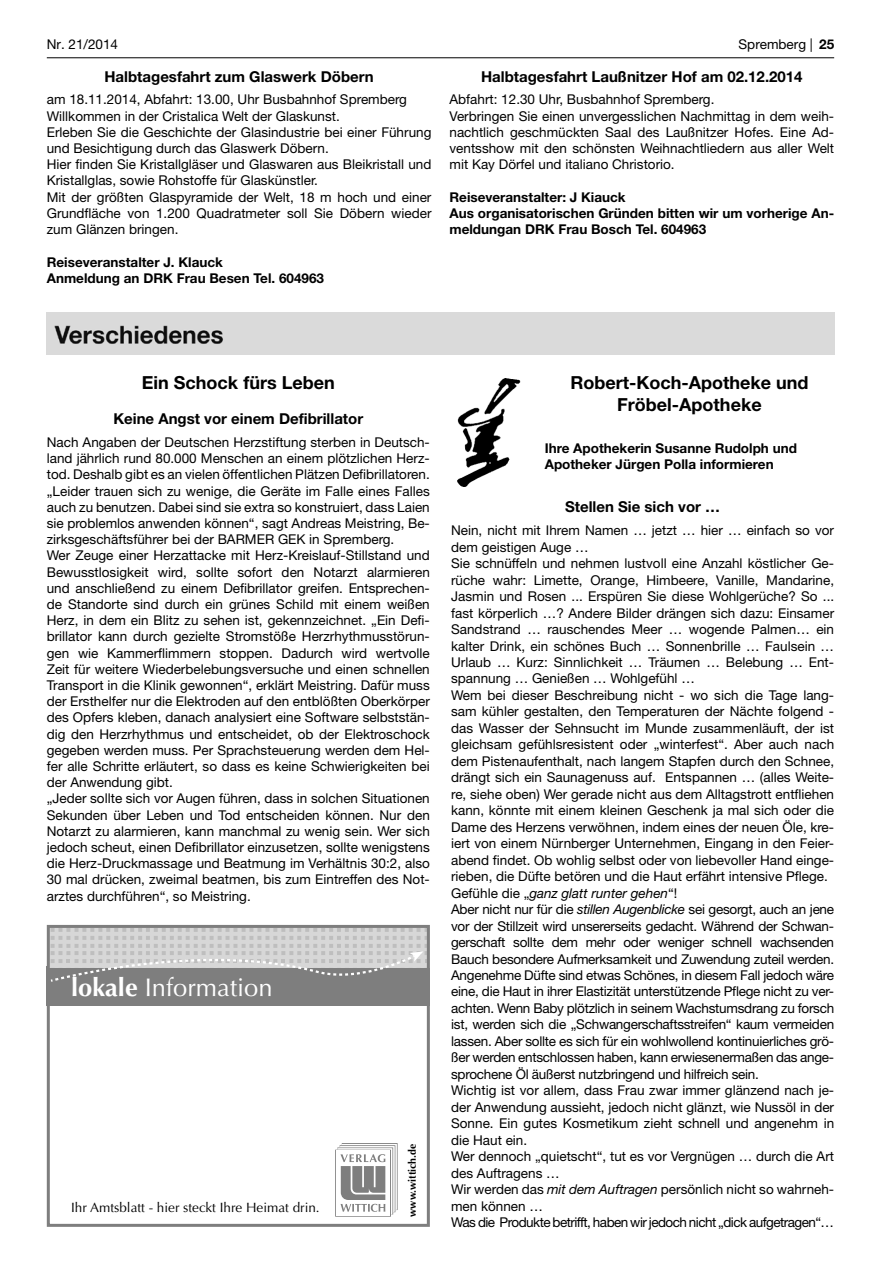
<style>
.page{position:relative;width:881px;height:1263px;background:#fff}
.page>*{position:absolute;margin:0;border:0;box-sizing:border-box;transform-origin:0 0}
.t1{font:25.5px "Optima LT";color:#fff}
.t2{font:700 18px/21.9px "Helvetica Neue LT";color:#000;text-align:center}
.t3{font:700 15px "Helvetica Neue LT";color:#000}
.t4{font:13.5px/16.5px "Helvetica Neue LT";color:#000}
.t5{font:700 13.5px/16.2px "Helvetica Neue LT";color:#000}
.t6{font:13.5px "Optima LT";color:#000}
.t7{font:700 10.5px "Optima LT";color:#000}
.s1{font-weight:700}
.s2{font-style:italic}
</style>
<div class="page">
<hr style="left:47px;top:57px;width:786px;height:1px;background:#000">
<div style="left:47px;top:310px;width:786px;height:47px;background:linear-gradient(to right,#dadada,#dadada)"></div>
<div style="left:47px;top:313px;width:786px;height:42px;background:#dadada"></div>
<img style="left:457px;top:378px;width:64px;height:109px">
<div style="left:47px;top:967px;width:382px;height:39px;background:#7e7e7e"></div>
<svg style="left:51px;top:929px;width:374px;height:53px"></svg>
<div style="left:47px;top:925px;width:382px;height:234px;border:3px solid #7e7e7e"></div>
<svg style="left:47px;top:1099px;width:382px;height:128px"></svg>
<div style="left:309px;top:1052px;width:110px;height:77px;background:#fff"></div>
<p class="t4" style="left:47px;top:36px;width:73px">Nr. 21/2014</p>
<p class="t4" style="left:738px;top:36px;width:97px">Spremberg | <span class="s1">25</span></p>
<p class="t3" style="left:104px;top:67px;width:271px">Halbtagesfahrt zum Glaswerk Döbern</p>
<p class="t4" style="left:47px;top:91px;width:386px">am 18.11.2014, Abfahrt: 13.00, Uhr Busbahnhof Spremberg Willkommen in der Cristalica Welt der Glaskunst.<br>Erleben Sie die Geschichte der Glasindustrie bei einer Führung und Besichtigung durch das Glaswerk Döbern.<br>Hier finden Sie Kristallgläser und Glaswaren aus Bleikristall und Kristallglas, sowie Rohstoffe für Glaskünstler.<br>Mit der größten Glaspyramide der Welt, 18 m hoch und einer Grundfläche von 1.200 Quadratmeter soll Sie Döbern wieder zum Glänzen bringen.</p>
<p class="t5" style="left:47px;top:253px;width:279px">Reiseveranstalter J. Klauck<br>Anmeldung an DRK Frau Besen Tel. 604963</p>
<p class="t3" style="left:481px;top:67px;width:323px">Halbtagesfahrt Laußnitzer Hof am 02.12.2014</p>
<p class="t4" style="left:449px;top:91px;width:386px">Abfahrt: 12.30 Uhr, Busbahnhof Spremberg.<br>Verbringen Sie einen unvergesslichen Nachmittag in dem weih&shy;nachtlich geschmückten Saal des Laußnitzer Hofes. Eine Ad&shy;ventsshow mit den schönsten Weihnachtliedern aus aller Welt mit Kay Dörfel und italiano Christorio.</p>
<p class="t5" style="left:449px;top:188px;width:386px">Reiseveranstalter: J Kiauck<br>Aus organisatorischen Gründen bitten wir um vorherige An&shy;meldungan DRK Frau Bosch Tel. 604963</p>
<h2 class="t2" style="left:142px;top:372px;width:194px">Ein Schock fürs Leben</h2>
<p class="t3" style="left:113px;top:410px;width:251px">Keine Angst vor einem Defibrillator</p>
<p class="t4" style="left:47px;top:434px;width:384px">Nach Angaben der Deutschen Herzstiftung sterben in Deutsch&shy;land jährlich rund 80.000 Menschen an einem plötzlichen Herz&shy;tod. Deshalb gibt es an vielen öffentlichen Plätzen Defibrillatoren. „Leider trauen sich zu wenige, die Geräte im Falle eines Falles auch zu benutzen. Dabei sind sie extra so konstruiert, dass Laien sie problemlos anwenden können“, sagt Andreas Meistring, Be&shy;zirksgeschäftsführer bei der BARMER GEK in Spremberg.<br>Wer Zeuge einer Herzattacke mit Herz-Kreislauf-Stillstand und Bewusstlosigkeit wird, sollte sofort den Notarzt alarmieren und anschließend zu einem Defibrillator greifen. Entsprechen&shy;de Standorte sind durch ein grünes Schild mit einem weißen Herz, in dem ein Blitz zu sehen ist, gekennzeichnet. „Ein Defi&shy;brillator kann durch gezielte Stromstöße Herzrhythmusstörun&shy;gen wie Kammerflimmern stoppen. Dadurch wird wertvolle Zeit für weitere Wiederbelebungsversuche und einen schnellen Transport in die Klinik gewonnen“, erklärt Meistring. Dafür muss der Ersthelfer nur die Elektroden auf den entblößten Oberkörper des Opfers kleben, danach analysiert eine Software selbststän&shy;dig den Herzrhythmus und entscheidet, ob der Elektroschock gegeben werden muss. Per Sprachsteuerung werden dem Hel&shy;fer alle Schritte erläutert, so dass es keine Schwierigkeiten bei der Anwendung gibt.<br>„Jeder sollte sich vor Augen führen, dass in solchen Situationen Sekunden über Leben und Tod entscheiden können. Nur den Notarzt zu alarmieren, kann manchmal zu wenig sein. Wer sich jedoch scheut, einen Defibrillator einzusetzen, sollte wenigstens die Herz-Druckmassage und Beatmung im Verhältnis 30:2, also 30 mal drücken, zweimal beatmen, bis zum Eintreffen des Not&shy;arztes durchführen“, so Meistring.</p>
<h1 class="t1" style="left:71px;top:972px;width:203px"><span class="s1">lokale</span> Information</h1>
<p class="t6" style="left:71px;top:1199px;width:250px">Ihr Amtsblatt - hier steckt Ihre Heimat drin.</p>
<p class="t7" style="left:406px;top:1217px;width:74px;rotate:-90deg">www.wittich.de</p>
<h2 class="t2" style="left:570px;top:372px;width:239px">Robert-Koch-Apotheke und<br>Fröbel-Apotheke</h2>
<p class="t5" style="left:544px;top:439px;width:254px">Ihre Apothekerin Susanne Rudolph und<br>Apotheker Jürgen Polla informieren</p>
<p class="t3" style="left:565px;top:498px;width:156px">Stellen Sie sich vor …</p>
<p class="t4" style="left:451px;top:522px;width:384px">Nein, nicht mit Ihrem Namen … jetzt … hier … einfach so vor dem geistigen Auge …<br>Sie schnüffeln und nehmen lustvoll eine Anzahl köstlicher Ge&shy;rüche wahr: Limette, Orange, Himbeere, Vanille, Mandarine, Jasmin und Rosen ... Erspüren Sie diese Wohlgerüche? So ... fast körperlich …? Andere Bilder drängen sich dazu: Einsamer Sandstrand … rauschendes Meer … wogende Palmen… ein kalter Drink, ein schönes Buch … Sonnenbrille … Faulsein … Urlaub … Kurz: Sinnlichkeit … Träumen … Belebung … Ent&shy;spannung … Genießen … Wohlgefühl …<br>Wem bei dieser Beschreibung nicht - wo sich die Tage lang&shy;sam kühler gestalten, den Temperaturen der Nächte folgend - das Wasser der Sehnsucht im Munde zusammenläuft, der ist gleichsam gefühlsresistent oder „winterfest“. Aber auch nach dem Pistenaufenthalt, nach langem Stapfen durch den Schnee, drängt sich ein Saunagenuss auf. Entspannen … (alles Weite&shy;re, siehe oben) Wer gerade nicht aus dem Alltagstrott entfliehen kann, könnte mit einem kleinen Geschenk ja mal sich oder die Dame des Herzens verwöhnen, indem eines der neuen Öle, kre&shy;iert von einem Nürnberger Unternehmen, Eingang in den Feier&shy;abend findet. Ob wohlig selbst oder von liebevoller Hand einge&shy;rieben, die Düfte betören und die Haut erfährt intensive Pflege.<br>Gefühle die „<span class="s2">ganz glatt runter gehen</span>“!<br>Aber nicht nur für die <span class="s2">stillen Augenblicke</span> sei gesorgt, auch an jene vor der Stillzeit wird unsererseits gedacht. Während der Schwan&shy;gerschaft sollte dem mehr oder weniger schnell wachsenden Bauch besondere Aufmerksamkeit und Zuwendung zuteil werden.<br>Angenehme Düfte sind etwas Schönes, in diesem Fall jedoch wäre eine, die Haut in ihrer Elastizität unterstützende Pflege nicht zu ver&shy;achten. Wenn Baby plötzlich in seinem Wachstumsdrang zu forsch ist, werden sich die „Schwangerschaftsstreifen“ kaum vermeiden lassen. Aber sollte es sich für ein wohlwollend kontinuierliches grö&shy;ßer werden entschlossen haben, kann erwiesenermaßen das ange&shy;sprochene Öl äußerst nutzbringend und hilfreich sein.<br>Wichtig ist vor allem, dass Frau zwar immer glänzend nach je&shy;der Anwendung aussieht, jedoch nicht glänzt, wie Nussöl in der Sonne. Ein gutes Kosmetikum zieht schnell und angenehm in die Haut ein.<br>Wer dennoch „quietscht“, tut es vor Vergnügen … durch die Art des Auftragens …<br>Wir werden das <span class="s2">mit dem Auftragen</span> persönlich nicht so wahrneh&shy;men können …<br>Was die Produkte betrifft, haben wir jedoch nicht „dick aufgetragen“…</p>
</div>
